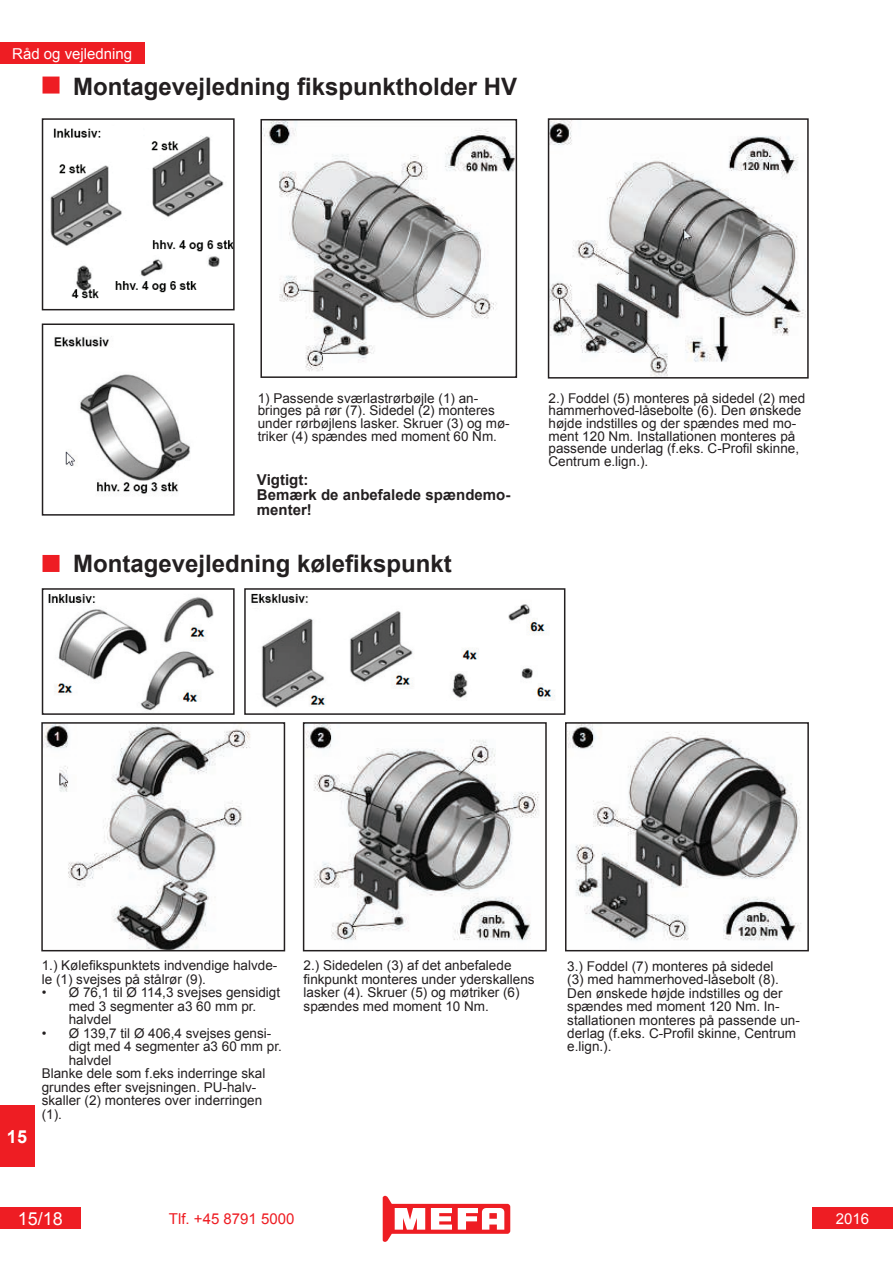
<style>
.page{position:relative;width:893px;height:1263px;background:#fff}
.page>*{position:absolute;margin:0;border:0;box-sizing:border-box;transform-origin:0 0}
.t1{font:700 24px "Arial";color:#231f20}
.t2{font:18px "Arial";color:#fff}
.t3{font:700 18px "Arial";color:#fff}
.t4{font:700 15px/15px "Arial";color:#231f20}
.t5{font:15px "Arial";color:#fff}
.t6{font:15px "Arial";color:#ee1d23}
.t7{font:13.5px/12.6px "Arial";color:#231f20}
</style>
<div class="page">
<div style="left:0;top:1106px;width:34px;height:61px;background:#ee1d23"></div>
<div style="left:0;top:43px;width:145px;height:21px;background:#ee1d23"></div>
<div style="left:0;top:1208px;width:81px;height:21px;background:#ee1d23"></div>
<svg style="left:383px;top:1196px;width:127px;height:46px"></svg>
<div style="left:812px;top:1208px;width:81px;height:21px;background:#ee1d23"></div>
<div style="left:43px;top:77px;width:16px;height:16px;background:#ee1d23"></div>
<div style="left:43px;top:77px;width:17px;height:17px;border:2px solid #ee1d23"></div>
<img style="left:50px;top:128px;width:182px;height:171px">
<div style="left:42px;top:118px;width:193px;height:192px;border:2px solid #231f20"></div>
<img style="left:54px;top:337px;width:137px;height:157px">
<div style="left:42px;top:323px;width:193px;height:193px;border:2px solid #231f20"></div>
<img style="left:263px;top:122px;width:251px;height:250px">
<div style="left:260px;top:119px;width:257px;height:259px;border:2px solid #231f20"></div>
<img style="left:551px;top:121px;width:255px;height:255px">
<div style="left:548px;top:118px;width:261px;height:261px;border:2px solid #231f20"></div>
<div style="left:43px;top:556px;width:16px;height:15px;background:#ee1d23"></div>
<div style="left:43px;top:555px;width:17px;height:17px;border:2px solid #ee1d23"></div>
<img style="left:48px;top:594px;width:167px;height:117px">
<div style="left:42px;top:588px;width:193px;height:127px;border:2px solid #231f20"></div>
<img style="left:251px;top:593px;width:304px;height:115px">
<div style="left:244px;top:588px;width:321px;height:127px;border:2px solid #231f20"></div>
<img style="left:44px;top:725px;width:206px;height:223px">
<div style="left:41px;top:722px;width:244px;height:229px;border:2px solid #231f20"></div>
<img style="left:306px;top:725px;width:234px;height:216px">
<div style="left:303px;top:722px;width:244px;height:229px;border:2px solid #231f20"></div>
<img style="left:568px;top:725px;width:233px;height:216px">
<div style="left:565px;top:722px;width:244px;height:229px;border:2px solid #231f20"></div>
<p class="t5" style="left:12px;top:47px;width:122px">Råd og vejledning</p>
<h1 class="t1" style="left:73px;top:69px;width:446px">Montagevejledning fikspunktholder HV</h1>
<p class="t7" style="left:258px;top:392px;width:254px">1) Passende sværlastrørbøjle (1) an&shy;bringes på rør (7). Sidedel (2) monteres under rørbøjlens lasker. Skruer (3) og mø&shy;triker (4) spændes med moment 60 Nm.</p>
<p class="t7" style="left:549px;top:392px;width:258px">2.) Foddel (5) monteres på sidedel (2) med hammerhoved-låsebolte (6). Den ønskede højde indstilles og der spændes med mo&shy;ment 120 Nm. Installationen monteres på passende underlag (f.eks. C-Profil skinne, Centrum e.lign.).</p>
<p class="t4" style="left:257px;top:473px;width:255px">Vigtigt:<br>Bemærk de anbefalede spændemo&shy;menter!</p>
<h1 class="t1" style="left:73px;top:547px;width:380px">Montagevejledning kølefikspunkt</h1>
<h2 class="t3" style="left:7px;top:1129px;width:22px">15</h2>
<p class="t7" style="left:42px;top:959px;width:237px;line-height:13.5px">1.) Kølefikspunktets indvendige halvde&shy;le (1) svejses på stålrør (9).</p>
<p class="t7" style="left:69px;top:987px;width:213px;line-height:13.5px;text-indent:-27px">• Ø 76,1 til Ø 114,3 svejses gensidigt med 3 segmenter a3 60 mm pr. halvdel</p>
<p class="t7" style="left:42px;top:1028px;width:231px">• Ø 139,7 til Ø 406,4 svejses gensi-</p>
<p class="t7" style="left:69px;top:1041px;width:215px">digt med 4 segmenter a3 60 mm pr.</p>
<p class="t7" style="left:69px;top:1055px;width:44px">halvdel</p>
<p class="t7" style="left:42px;top:1068px;width:225px">Blanke dele som f.eks inderringe skal</p>
<p class="t7" style="left:42px;top:1082px;width:216px">grundes efter svejsningen. PU-halv-</p>
<p class="t7" style="left:42px;top:1094px;width:222px">skaller (2) monteres over inderringen</p>
<p class="t7" style="left:42px;top:1107px;width:22px">(1).</p>
<p class="t7" style="left:304px;top:959px;width:233px;line-height:13.5px">2.) Sidedelen (3) af det anbefalede finkpunkt monteres under yderskallens lasker (4). Skruer (5) og møtriker (6) spændes med moment 10 Nm.</p>
<p class="t7" style="left:567px;top:959px;width:234px;line-height:13.4px">3.) Foddel (7) monteres på sidedel<br>(3) med hammerhoved-låsebolt (8).<br>Den ønskede højde indstilles og der spændes med moment 120 Nm. In&shy;stallationen monteres på passende un&shy;derlag (f.eks. C-Profil skinne, Centrum e.lign.).</p>
<h2 class="t2" style="left:18px;top:1211px;width:47px">15/18</h2>
<p class="t6" style="left:169px;top:1213px;width:127px">Tlf. +45 8791 5000</p>
<p class="t5" style="left:836px;top:1213px;width:35px">2016</p>
</div>
